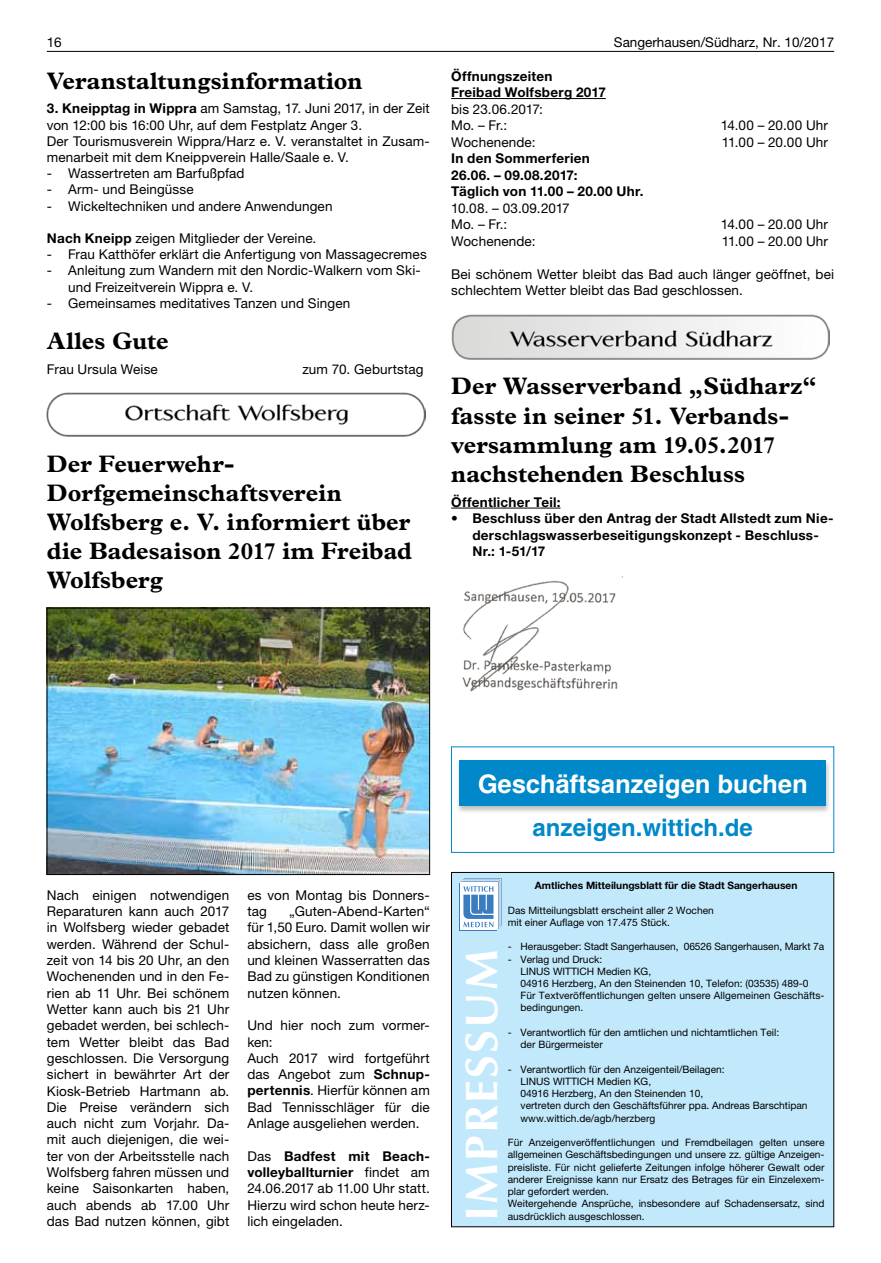
<style>
.page{position:relative;width:881px;height:1263px;background:#fff}
.page>*{position:absolute;margin:0;border:0;box-sizing:border-box;transform-origin:0 0}
.t1{font:700 45.45px "Optima LT";letter-spacing:.05em;color:#fff}
.t2{font:700 25.5px "Helvetica LT";color:#fff}
.t3{font:700 24px/29px "Plantin";color:#000}
.t4{font:700 24px "Helvetica LT";color:#0088ca}
.t5{font:13.5px/16.4px "Helvetica Neue LT";letter-spacing:.01em;color:#000}
.t6{font:700 13.5px/16.5px "Helvetica Neue LT";letter-spacing:.02em;color:#000}
.t7{font:10.2px/12.3px "Helvetica Neue LT";color:#000}
.t8{font:700 10.2px "Helvetica Neue LT";color:#000}
.s1{font-weight:700}
</style>
<div class="page">
<hr style="left:47px;top:51px;width:786px;height:1px;background:#000">
<hr style="left:451px;top:98px;width:154px;height:1px;background:#000">
<img style="left:451px;top:314px;width:378px;height:45px">
<hr style="left:451px;top:508px;width:109px;height:1px;background:#000">
<img style="left:462px;top:576px;width:161px;height:116px">
<img style="left:47px;top:393px;width:378px;height:44px">
<img style="left:49px;top:610px;width:378px;height:263px">
<div style="left:47px;top:608px;width:382px;height:267px;border:1px solid #000"></div>
<div style="left:451px;top:872px;width:382px;height:355px;background:#c2e9fb;border:1px solid #000"></div>
<div style="left:459px;top:883px;width:38px;height:48px;background:#397dc0"></div>
<div style="left:460px;top:883px;width:36px;height:47px;background:#fff"></div>
<svg style="left:461px;top:878px;width:40px;height:51px"></svg>
<div style="left:451px;top:746px;width:382px;height:107px;border:1px solid #0088ca"></div>
<div style="left:455px;top:760px;width:375px;height:54px;background:#000;opacity:.26"></div>
<div style="left:459px;top:760px;width:366px;height:45px;background:#0088ca"></div>
<p class="t5" style="left:47px;top:34px;width:17px">16</p>
<p class="t5" style="left:613px;top:34px;width:222px">Sangerhausen/Südharz, Nr. 10/2017</p>
<p class="t6" style="left:451px;top:67px;width:156px">Öffnungszeiten<br>Freibad Wolfsberg 2017</p>
<p class="t5" style="left:451px;top:100px;width:93px">bis 23.06.2017:<br>Mo. – Fr.:</p>
<h3 class="t3" style="left:47px;top:66px;width:317px">Veranstaltungsinformation</h3>
<p class="t5" style="left:47px;top:100px;width:384px"><span class="s1">3. Kneipptag in Wippra</span> am Samstag, 17. Juni 2017, in der Zeit von 12:00 bis 16:00 Uhr, auf dem Festplatz Anger 3.<br>Der Tourismusverein Wippra/Harz e. V. veranstaltet in Zusam&shy;menarbeit mit dem Kneippverein Halle/Saale e. V.</p>
<p class="t5" style="left:47px;top:165px;width:199px">- Wassertreten am Barfußpfad</p>
<p class="t5" style="left:47px;top:181px;width:148px">- Arm- und Beingüsse</p>
<p class="t5" style="left:47px;top:198px;width:287px">- Wickeltechniken und andere Anwendungen</p>
<p class="t5" style="left:47px;top:230px;width:271px"><span class="s1">Nach Kneipp</span> zeigen Mitglieder der Vereine.</p>
<p class="t5" style="left:47px;top:246px;width:381px">- Frau Katthöfer erklärt die Anfertigung von Massagecremes</p>
<p class="t5" style="left:68px;top:262px;width:354px;text-indent:-21px">- Anleitung zum Wandern mit den Nordic-Walkern vom Ski&shy;und Freizeitverein Wippra e. V.</p>
<p class="t5" style="left:47px;top:295px;width:305px">- Gemeinsames meditatives Tanzen und Singen</p>
<h3 class="t3" style="left:47px;top:326px;width:123px">Alles Gute</h3>
<p class="t5" style="left:47px;top:361px;width:112px">Frau Ursula Weise</p>
<p class="t5" style="left:302px;top:361px;width:123px">zum 70. Geburtstag</p>
<p class="t5" style="left:720px;top:117px;width:109px">14.00 – 20.00 Uhr</p>
<p class="t5" style="left:451px;top:133px;width:86px">Wochenende:</p>
<p class="t5" style="left:721px;top:133px;width:108px">11.00 – 20.00 Uhr</p>
<p class="t6" style="left:451px;top:150px;width:194px">In den Sommerferien<br>26.06. – 09.08.2017:<br>Täglich von 11.00 – 20.00 Uhr.</p>
<p class="t5" style="left:451px;top:199px;width:120px">10.08. – 03.09.2017<br>Mo. – Fr.:</p>
<p class="t5" style="left:720px;top:216px;width:109px">14.00 – 20.00 Uhr</p>
<p class="t5" style="left:451px;top:232px;width:86px">Wochenende:</p>
<p class="t5" style="left:721px;top:232px;width:108px">11.00 – 20.00 Uhr</p>
<p class="t5" style="left:451px;top:265px;width:384px">Bei schönem Wetter bleibt das Bad auch länger geöffnet, bei schlechtem Wetter bleibt das Bad geschlossen.</p>
<h3 class="t3" style="left:451px;top:371px;width:367px">Der Wasserverband „Südharz“ fasste in seiner 51. Verbands&shy;versammlung am 19.05.2017 nachstehenden Beschluss</h3>
<p class="t6" style="left:451px;top:493px;width:111px">Öffentlicher Teil:</p>
<p class="t6" style="left:472px;top:510px;width:362px;text-indent:-21px">• Beschluss über den Antrag der Stadt Allstedt zum Nie&shy;derschlagswasserbeseitigungskonzept - Beschluss-<br>Nr.: 1-51/17</p>
<h3 class="t3" style="left:47px;top:449px;width:366px">Der Feuerwehr-<br>Dorfgemeinschaftsverein<br>Wolfsberg e. V. informiert über die Badesaison 2017 im Freibad<br>Wolfsberg</h3>
<p class="t5" style="left:47px;top:886px;width:184px;text-align:justify">Nach einigen notwendigen Reparaturen kann auch 2017 in Wolfsberg wieder gebadet werden. Während der Schul&shy;zeit von 14 bis 20 Uhr, an den Wochenenden und in den Fe&shy;rien ab 11 Uhr. Bei schönem Wetter kann auch bis 21 Uhr gebadet werden, bei schlech&shy;tem Wetter bleibt das Bad geschlossen. Die Versorgung sichert in bewährter Art der Kiosk-Betrieb Hartmann ab.<br>Die Preise verändern sich auch nicht zum Vorjahr. Da&shy;mit auch diejenigen, die wei&shy;ter von der Arbeitsstelle nach Wolfsberg fahren müssen und keine Saisonkarten haben, auch abends ab 17.00 Uhr das Bad nutzen können, gibt</p>
<p class="t5" style="left:247px;top:886px;width:184px">es von Montag bis Donners&shy;tag</p>
<p class="t5" style="left:247px;top:903px;width:184px;text-align:justify;text-indent:42px">„Guten-Abend-Karten“ für 1,50 Euro. Damit wollen wir absichern, dass alle großen und kleinen Wasserratten das Bad zu günstigen Konditionen nutzen können.</p>
<p class="t5" style="left:247px;top:1017px;width:184px">Und hier noch zum vormer&shy;ken:<br>Auch 2017 wird fortgeführt das Angebot zum <span class="s1">Schnup&shy;pertennis</span>. Hierfür können am<br>Bad Tennisschläger für die<br>Anlage ausgeliehen werden.</p>
<p class="t5" style="left:247px;top:1147px;width:184px;text-align:justify">Das <span class="s1">Badfest mit Beach&shy;volleyballturnier</span> findet am 24.06.2017 ab 11.00 Uhr statt.<br>Hierzu wird schon heute herz&shy;lich eingeladen.</p>
<h2 class="t2" style="left:477px;top:768px;width:332px">Geschäftsanzeigen buchen</h2>
<h3 class="t4" style="left:532px;top:813px;width:222px">anzeigen.wittich.de</h3>
<h1 class="t1" style="left:455px;top:1221px;width:273px;rotate:-90deg">IMPRESSUM</h1>
<p class="t8" style="left:534px;top:879px;width:264px">Amtliches Mitteilungsblatt für die Stadt Sangerhausen</p>
<p class="t7" style="left:507px;top:904px;width:207px">Das Mitteilungsblatt erscheint aller 2 Wochen mit einer Auflage von 17.475 Stück.</p>
<p class="t7" style="left:507px;top:940px;width:318px">- Herausgeber: Stadt Sangerhausen, 06526 Sangerhausen, Markt 7a</p>
<p class="t7" style="left:520px;top:952px;width:305px;text-indent:-13px">- Verlag und Druck:<br>LINUS WITTICH Medien KG,<br>04916 Herzberg, An den Steinenden 10, Telefon: (03535) 489-0<br>Für Textveröffentlichungen gelten unsere Allgemeinen Geschäfts&shy;bedingungen.</p>
<p class="t7" style="left:520px;top:1026px;width:260px;text-indent:-13px">- Verantwortlich für den amtlichen und nichtamtlichen Teil: der Bürgermeister</p>
<p class="t7" style="left:520px;top:1063px;width:288px;text-indent:-13px">- Verantwortlich für den Anzeigenteil/Beilagen:<br>LINUS WITTICH Medien KG,<br>04916 Herzberg, An den Steinenden 10,<br>vertreten durch den Geschäftsführer ppa. Andreas Barschtipan www.wittich.de/agb/herzberg</p>
<p class="t7" style="left:507px;top:1136px;width:318px">Für Anzeigenveröffentlichungen und Fremdbeilagen gelten unsere allgemeinen Geschäftsbedingungen und unsere zz. gültige Anzeigen&shy;preisliste. Für nicht gelieferte Zeitungen infolge höherer Gewalt oder anderer Ereignisse kann nur Ersatz des Betrages für ein Einzelexem&shy;plar gefordert werden.<br>Weitergehende Ansprüche, insbesondere auf Schadensersatz, sind</p>
<p class="t7" style="left:507px;top:1210px;width:138px">ausdrücklich ausgeschlossen.</p>
</div>
